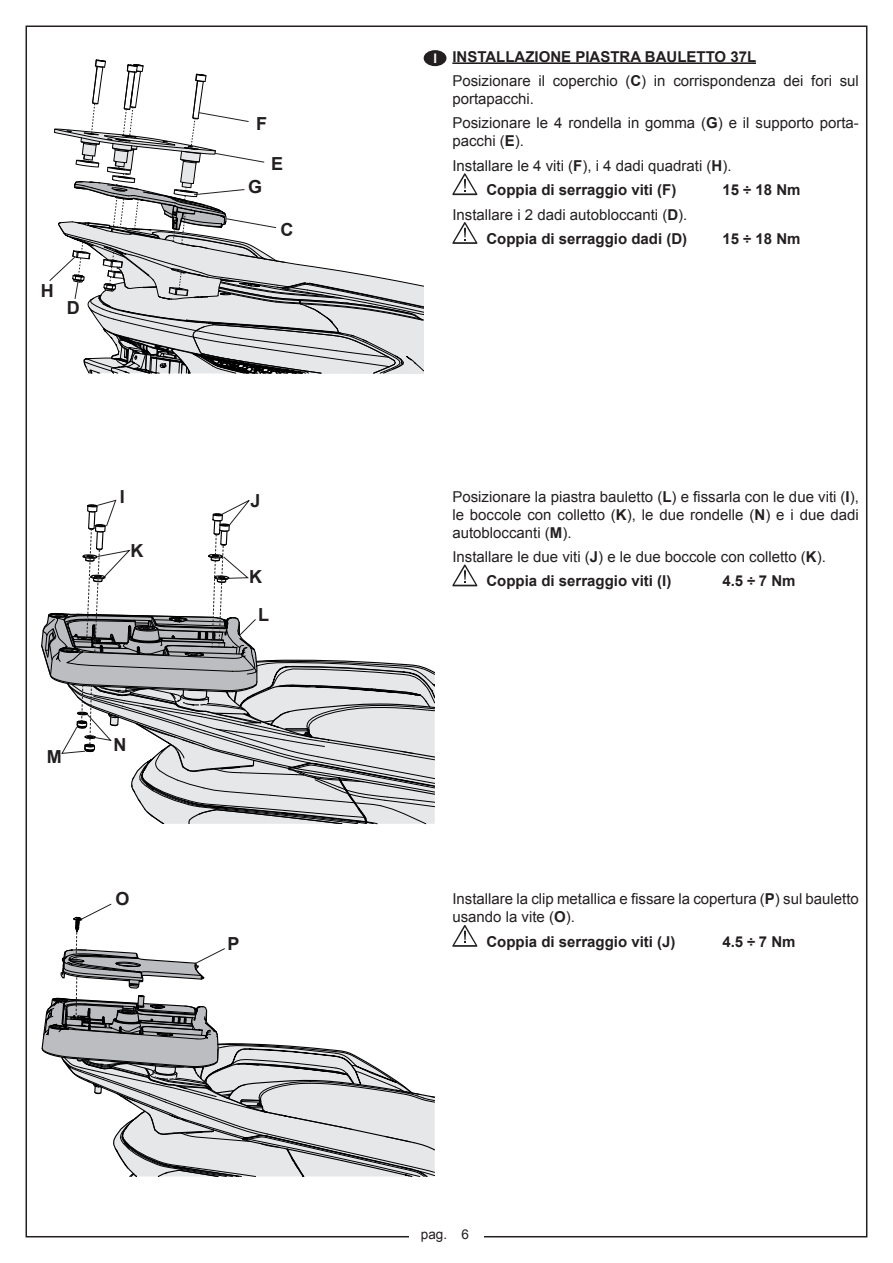
<style>
.page{position:relative;width:893px;height:1263px;background:#fff}
.page>*{position:absolute;margin:0;border:0;box-sizing:border-box;transform-origin:0 0}
.t1{font:700 18px "Arial";color:#231f20}
.t2{font:15px/18px "Arial";color:#231f20}
.t3{font:700 15px "Arial";color:#231f20}
.t4{font:13.5px "Arial";color:#231f20}
.t5{font:700 13.2px "Arial";color:#fff}
.s1{font-weight:700}
</style>
<div class="page">
<hr style="left:452px;top:62px;width:304px;height:2px;background:#231f20">
<svg style="left:452px;top:173px;width:25px;height:22px"></svg>
<svg style="left:452px;top:222px;width:25px;height:22px"></svg>
<svg style="left:452px;top:564px;width:25px;height:22px"></svg>
<svg style="left:452px;top:925px;width:25px;height:22px"></svg>
<svg style="left:25px;top:498px;width:410px;height:682px"></svg>
<svg style="left:49px;top:59px;width:375px;height:315px"></svg>
<div style="left:424px;top:50px;width:22px;height:16px;background:#231f20;border-radius:50%"></div>
<p class="t1" style="left:41px;top:278px;width:14px">H</p>
<p class="t1" style="left:67px;top:296px;width:14px">D</p>
<p class="t1" style="left:256px;top:112px;width:12px">F</p>
<p class="t1" style="left:248px;top:175px;width:16px">G</p>
<p class="t1" style="left:271px;top:152px;width:14px">E</p>
<p class="t1" style="left:281px;top:218px;width:14px">C</p>
<p class="t1" style="left:47px;top:745px;width:16px">M</p>
<p class="t1" style="left:120px;top:484px;width:7px">I</p>
<p class="t1" style="left:251px;top:489px;width:12px">J</p>
<p class="t1" style="left:130px;top:539px;width:14px">K</p>
<p class="t1" style="left:113px;top:733px;width:14px">N</p>
<p class="t1" style="left:115px;top:886px;width:16px">O</p>
<p class="t1" style="left:249px;top:565px;width:14px">K</p>
<p class="t1" style="left:258px;top:603px;width:12px">L</p>
<p class="t1" style="left:228px;top:932px;width:14px">P</p>
<p class="t5" style="left:433px;top:49px;width:5px">I</p>
<p class="t2" style="left:452px;top:44px;width:408px;line-height:24.3px"><span class="s1">INSTALLAZIONE PIASTRA BAULETTO 37L<br></span>Posizionare il coperchio (<span class="s1">C</span>) in corrispondenza dei fori sul</p>
<p class="t2" style="left:452px;top:87px;width:408px;line-height:24.3px">portapacchi.<br>Posizionare le 4 rondella in gomma (<span class="s1">G</span>) e il supporto porta-</p>
<p class="t2" style="left:452px;top:132px;width:73px">pacchi (<span class="s1">E</span>).</p>
<p class="t2" style="left:452px;top:157px;width:281px">Installare le 4 viti (<span class="s1">F</span>), i 4 dadi quadrati (<span class="s1">H</span>).</p>
<p class="t3" style="left:486px;top:180px;width:192px">Coppia di serraggio viti (F)</p>
<p class="t3" style="left:722px;top:180px;width:80px">15 ÷ 18 Nm</p>
<p class="t2" style="left:452px;top:202px;width:237px;line-height:24.5px;text-align:right">Installare i 2 dadi autobloccanti (<span class="s1">D</span>).<br><span class="s1">Coppia di serraggio dadi (D)</span></p>
<p class="t3" style="left:722px;top:229px;width:80px">15 ÷ 18 Nm</p>
<p class="t2" style="left:452px;top:487px;width:408px;text-align:justify">Posizionare la piastra bauletto (<span class="s1">L</span>) e fissarla con le due viti (<span class="s1">I</span>), le boccole con colletto (<span class="s1">K</span>), le due rondelle (<span class="s1">N</span>) e i due dadi autobloccanti (<span class="s1">M</span>).</p>
<p class="t2" style="left:486px;top:545px;width:341px;line-height:24.5px;text-indent:-34px">Installare le due viti (<span class="s1">J</span>) e le due boccole con colletto (<span class="s1">K</span>).<br><span class="s1">Coppia di serraggio viti (I)</span></p>
<p class="t3" style="left:722px;top:571px;width:75px">4.5 ÷ 7 Nm</p>
<p class="t2" style="left:452px;top:890px;width:408px">Installare la clip metallica e fissare la copertura (<span class="s1">P</span>) sul bauletto usando la vite (<span class="s1">O</span>).</p>
<p class="t3" style="left:486px;top:932px;width:191px">Coppia di serraggio viti (J)</p>
<p class="t3" style="left:722px;top:932px;width:75px">4.5 ÷ 7 Nm</p>
<p class="t4" style="left:421px;top:1225px;width:49px">pag. 6</p>
</div>
